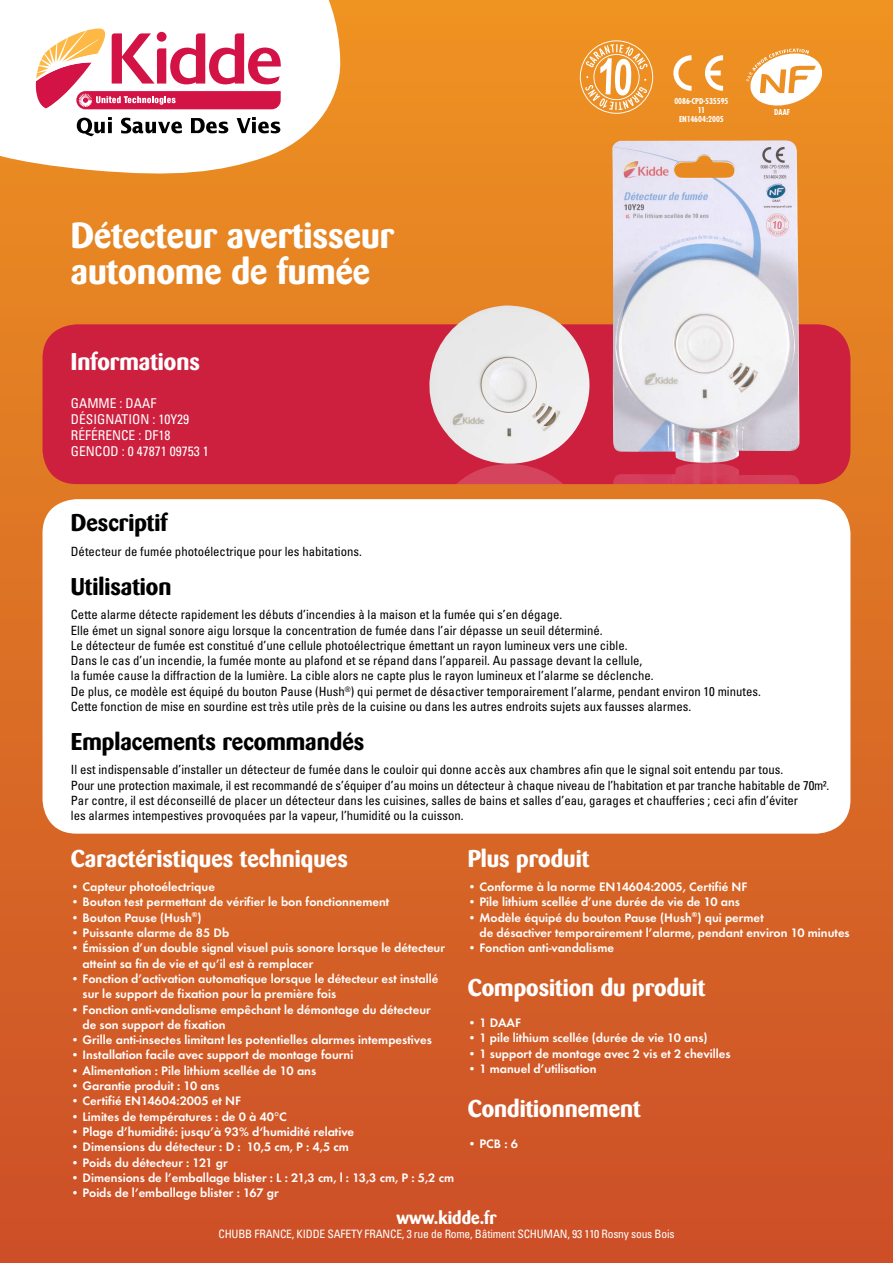
<style>
.page{position:relative;width:893px;height:1263px;background:#fff}
.page>*{position:absolute;margin:0;border:0;box-sizing:border-box;transform-origin:0 0}
.t1{font:700 36px/36px "Barmeno";color:#fff}
.t2{font:700 24px "Barmeno";color:#fff}
.t3{font:700 24px "Barmeno";color:#000}
.t4{font:700 18px "Barmeno";color:#fff}
.t5{font:condensed 13.5px/16.2px "Univers";color:#fff}
.t6{font:condensed 12.75px/15.3px "Univers";color:#000}
.t7{font:600 12.75px/15.3px "Futura T";color:#fff}
.t8{font:condensed 11.55px "Univers";letter-spacing:-.015em;color:#fff}
.t9{font:700 condensed 9px/9px "Futura T";color:#fff;text-align:center}
</style>
<div class="page">
<div style="left:0;top:0;width:893px;height:1263px;background:linear-gradient(to bottom,#ee9323,#cc5029)"></div>
<svg style="left:0;top:0;width:341px;height:178px"></svg>
<div style="left:43px;top:324px;width:807px;height:160px;background:#cd1f3e;border-radius:34px"></div>
<div style="left:43px;top:499px;width:807px;height:335px;background:#fff;border-radius:34px"></div>
<img style="left:612px;top:140px;width:187px;height:344px">
<img style="left:428px;top:305px;width:163px;height:159px">
<img style="left:456px;top:464px;width:107px;height:20px">
<svg style="left:746px;top:49px;width:76px;height:57px"></svg>
<svg style="left:673px;top:55px;width:50px;height:36px"></svg>
<svg style="left:580px;top:40px;width:73px;height:74px;background:#f1ab5a"></svg>
<svg style="left:36px;top:29px;width:245px;height:80px"></svg>
<svg style="left:77px;top:117px;width:35px;height:19px"></svg>
<svg style="left:121px;top:118px;width:61px;height:15px"></svg>
<svg style="left:191px;top:118px;width:37px;height:15px"></svg>
<svg style="left:237px;top:117px;width:43px;height:16px"></svg>
<h1 class="t1" style="left:71px;top:218px;width:325px">Détecteur avertisseur autonome de fumée</h1>
<h2 class="t2" style="left:71px;top:347px;width:131px">Informations</h2>
<p class="t5" style="left:71px;top:394px;width:139px">GAMME : DAAF<br>DÉSIGNATION : 10Y29<br>RÉFÉRENCE : DF18<br>GENCOD : 0 47871 09753 1</p>
<p class="t9" style="left:674px;top:97px;width:56px">0086-CPD-535595<br>11<br>EN14604:2005</p>
<p class="t9" style="left:774px;top:107px;width:17px">DAAF</p>
<h2 class="t3" style="left:71px;top:508px;width:98px">Descriptif</h2>
<p class="t6" style="left:71px;top:543px;width:293px">Détecteur de fumée photoélectrique pour les habitations.</p>
<h2 class="t3" style="left:71px;top:572px;width:102px">Utilisation</h2>
<p class="t6" style="left:71px;top:607px;width:692px">Cette alarme détecte rapidement les débuts d’incendies à la maison et la fumée qui s’en dégage.<br>Elle émet un signal sonore aigu lorsque la concentration de fumée dans l’air dépasse un seuil déterminé.<br>Le détecteur de fumée est constitué d’une cellule photoélectrique émettant un rayon lumineux vers une cible.<br>Dans le cas d’un incendie, la fumée monte au plafond et se répand dans l’appareil. Au passage devant la cellule,<br>la fumée cause la diffraction de la lumière. La cible alors ne capte plus le rayon lumineux et l’alarme se déclenche.<br>De plus, ce modèle est équipé du bouton Pause (Hush<sup>®</sup>) qui permet de désactiver temporairement l’alarme, pendant environ 10 minutes.<br>Cette fonction de mise en sourdine est très utile près de la cuisine ou dans les autres endroits sujets aux fausses alarmes.</p>
<h2 class="t3" style="left:71px;top:727px;width:295px">Emplacements recommandés</h2>
<p class="t6" style="left:71px;top:762px;width:760px">Il est indispensable d’installer un détecteur de fumée dans le couloir qui donne accès aux chambres afin que le signal soit entendu par tous.<br>Pour une protection maximale, il est recommandé de s’équiper d’au moins un détecteur à chaque niveau de l’habitation et par tranche habitable de 70m².<br>Par contre, il est déconseillé de placer un détecteur dans les cuisines, salles de bains et salles d’eau, garages et chaufferies ; ceci afin d’éviter<br>les alarmes intempestives provoquées par la vapeur, l’humidité ou la cuisson.</p>
<h2 class="t2" style="left:71px;top:844px;width:278px">Caractéristiques techniques</h2>
<p class="t7" style="left:71px;top:879px;width:146px">• Capteur photoélectrique</p>
<p class="t7" style="left:71px;top:894px;width:320px">• Bouton test permettant de vérifier le bon fonctionnement</p>
<p class="t7" style="left:71px;top:910px;width:132px">• Bouton Pause (Hush<sup>®</sup>)</p>
<p class="t7" style="left:71px;top:925px;width:160px">• Puissante alarme de 85 Db</p>
<p class="t7" style="left:83px;top:940px;width:364px;text-indent:-12px">• Émission d’un double signal visuel puis sonore lorsque le détecteur atteint sa fin de vie et qu’il est à remplacer</p>
<p class="t7" style="left:83px;top:971px;width:357px;text-indent:-12px">• Fonction d’activation automatique lorsque le détecteur est installé sur le support de fixation pour la première fois</p>
<p class="t7" style="left:83px;top:1001px;width:350px;text-indent:-12px">• Fonction anti-vandalisme empêchant le démontage du détecteur de son support de fixation</p>
<p class="t7" style="left:71px;top:1032px;width:362px">• Grille anti-insectes limitant les potentielles alarmes intempestives</p>
<p class="t7" style="left:71px;top:1047px;width:284px">• Installation facile avec support de montage fourni</p>
<p class="t7" style="left:71px;top:1063px;width:247px">• Alimentation : Pile lithium scellée de 10 ans</p>
<p class="t7" style="left:71px;top:1078px;width:150px">• Garantie produit : 10 ans</p>
<p class="t7" style="left:71px;top:1093px;width:172px">• Certifié EN14604:2005 et NF</p>
<p class="t7" style="left:71px;top:1108px;width:217px">• Limites de températures : de 0 à 40°C</p>
<p class="t7" style="left:71px;top:1124px;width:285px">• Plage d’humidité: jusqu’à 93% d‘humidité relative</p>
<p class="t7" style="left:71px;top:1139px;width:279px">• Dimensions du détecteur : D : 10,5 cm, P : 4,5 cm</p>
<p class="t7" style="left:71px;top:1154px;width:159px">• Poids du détecteur : 121 gr</p>
<p class="t7" style="left:71px;top:1170px;width:385px">• Dimensions de l’emballage blister : L : 21,3 cm, l : 13,3 cm, P : 5,2 cm</p>
<p class="t7" style="left:71px;top:1185px;width:210px">• Poids de l’emballage blister : 167 gr</p>
<h2 class="t2" style="left:468px;top:844px;width:123px">Plus produit</h2>
<p class="t7" style="left:468px;top:879px;width:281px">• Conforme à la norme EN14604:2005, Certifié NF</p>
<p class="t7" style="left:468px;top:894px;width:274px">• Pile lithium scellée d’une durée de vie de 10 ans</p>
<p class="t7" style="left:479px;top:910px;width:372px;text-indent:-12px">• Modèle équipé du bouton Pause (Hush<sup>®</sup>) qui permet<br>de désactiver temporairement l’alarme, pendant environ 10 minutes</p>
<p class="t7" style="left:468px;top:940px;width:148px">• Fonction anti-vandalisme</p>
<h2 class="t2" style="left:468px;top:973px;width:239px">Composition du produit</h2>
<p class="t7" style="left:468px;top:1015px;width:31px">•1 daaf</p>
<p class="t7" style="left:468px;top:1030px;width:241px">• 1 pile lithium scellée (durée de vie 10 ans)</p>
<p class="t7" style="left:468px;top:1045px;width:264px">• 1 support de montage avec 2 vis et 2 chevilles</p>
<p class="t7" style="left:468px;top:1061px;width:130px">• 1 manuel d’utilisation</p>
<h2 class="t2" style="left:468px;top:1094px;width:175px">Conditionnement</h2>
<p class="t7" style="left:468px;top:1135px;width:52px">• PCB : 6</p>
<h3 class="t4" style="left:396px;top:1207px;width:102px">www.kidde.fr</h3>
<p class="t8" style="left:218px;top:1226px;width:457px">CHUBB FRANCE, KIDDE SAFETY FRANCE, 3 rue de Rome, Bâtiment SCHUMAN, 93 110 Rosny sous Bois</p>
</div>
